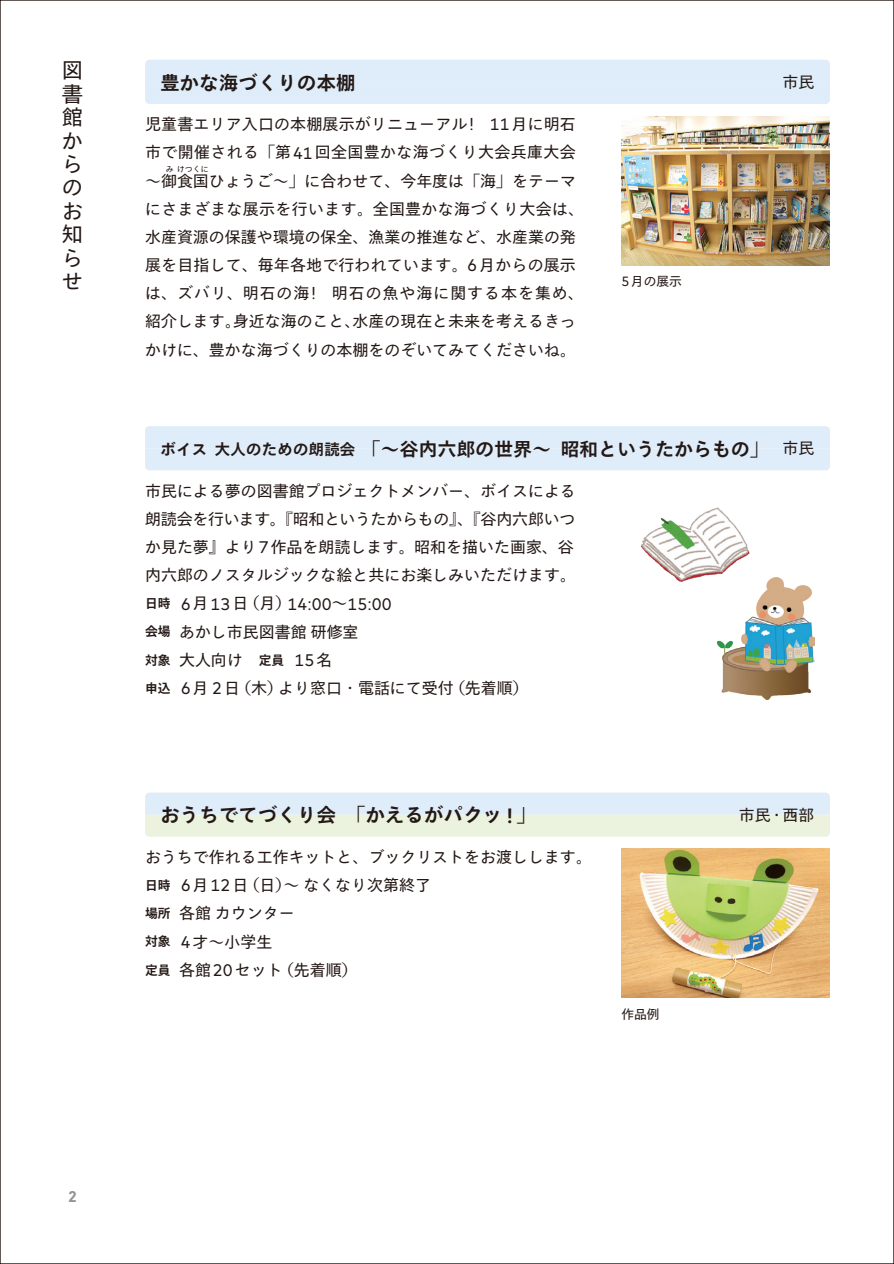
<style>
.page{position:relative;width:894px;height:1264px;background:#fff}
.page>*{position:absolute;margin:0;border:0;box-sizing:border-box;transform-origin:0 0}
.t1{font:21.3px/23.4px "Tazugane Gothic Std N";color:#231815;text-align:justify}
.t2{font:700 19.2px "Tazugane Gothic Std N";letter-spacing:.02em;color:#231815}
.t3{font:700 18.6px "Tazugane Gothic Std N";letter-spacing:.02em;color:#231815}
.t4{font:17.25px "Typold Condensed";color:#231815}
.t5{font:15.9px/28.2px "Tazugane Gothic Std N";color:#231815}
.t6{font:700 15.9px "DIN Next LT Pro";color:#939494}
.t7{font:12.75px "Tazugane Gothic Std N";color:#231815}
.t8{font:7.95px "Tazugane Gothic Std N";color:#231815}
.s1{font-family:"Typold Condensed";font-size:17.25px}
.s2{font-family:"Typold Condensed";font-size:13.8px}
.s3{font-size:15.3px}
.s4{font-family:"Tazugane Gothic Std N";font-weight:700;font-size:12.75px}
.s5{font-family:"Tazugane Gothic Std N";font-size:15.9px}
.s6{font-weight:700;font-size:12.75px}
.s7{font-family:"Typold Condensed";font-weight:500;font-size:20.7px}
</style>
<div class="page">
<svg style="left:893px;top:0;width:1px;height:1263px"></svg>
<div style="left:145px;top:60px;width:684px;height:44px;background:#deedf9"></div>
<div style="left:145px;top:426px;width:684px;height:44px;background:#deedf9"></div>
<svg style="left:145px;top:792px;width:684px;height:44px;background:#e4f0eb"></svg>
<img style="left:640px;top:507px;width:110px;height:75px">
<img style="left:717px;top:577px;width:97px;height:122px">
<img style="left:621px;top:116px;width:208px;height:149px">
<img style="left:621px;top:848px;width:208px;height:149px">
<h1 class="t1" style="left:62px;top:60px;width:22px">図書館からのお知らせ</h1>
<p class="t2" style="left:160px;top:69px;width:196px">豊かな海づくりの本棚</p>
<p class="t5" style="left:145px;top:111px;width:440px">児童書エリア入口の本棚展示がリニューアル<span class="s1">! 11</span>月に明石市で開催される「第<span class="s1">41</span>回全国豊かな海づくり大会兵庫大会～御食国ひょうご～」に合わせて、今年度は「海」をテーマにさまざまな展示を行います。全国豊かな海づくり大会は、水産資源の保護や環境の保全、漁業の推進など、水産業の発展を目指して、毎年各地で行われています。<span class="s1">6</span>月からの展示は、ズバリ、明石の海<span class="s1">!</span>　明石の魚や海に関する本を集め、紹介します。身近な海のこと、水産の現在と未来を考えるきっかけに、豊かな海づくりの本棚をのぞいてみてくださいね。</p>
<p class="t8" style="left:166px;top:163px;width:45px">みけつくに</p>
<p class="t7" style="left:621px;top:273px;width:62px"><span class="s2">5</span>月の展示</p>
<p class="t5" style="left:782px;top:69px;width:33px">市民</p>
<p class="t3" style="left:160px;top:436px;width:609px"><span class="s3">ボイス大人のための朗読会　</span>「～谷内六郎の世界～昭和というたからもの」</p>
<p class="t5" style="left:145px;top:477px;width:432px">市民による夢の図書館プロジェクトメンバー、ボイスによる朗読会を行います。『昭和というたからもの』、『谷内六郎いつか見た夢』より<span class="s1">7</span>作品を朗読します。昭和を描いた画家、谷内六郎のノスタルジックな絵と共にお楽しみいただけます。</p>
<p class="t4" style="left:145px;top:590px;width:248px"><span class="s4">日時</span> 6<span class="s5">月</span>13<span class="s5">日（月）</span>14:00<span class="s5">～</span>15:00</p>
<p class="t5" style="left:145px;top:618px;width:385px"><span class="s6">会場</span> あかし市民図書館研修室<br><span class="s6">対象</span> 大人向け　<span class="s6">定員</span> <span class="s1">15</span>名<br><span class="s6">申込</span> <span class="s1">6</span>月 <span class="s1">2</span>日（木）より窓口・電話にて受付（先着順）</p>
<p class="t5" style="left:782px;top:435px;width:33px">市民</p>
<p class="t2" style="left:160px;top:801px;width:377px">おうちでてづくり会　「かえるがパクッ <span class="s7">!</span> 」</p>
<p class="t5" style="left:738px;top:801px;width:77px">市民・西部</p>
<p class="t6" style="left:68px;top:1186px;width:10px">2</p>
<p class="t5" style="left:145px;top:843px;width:448px">おうちで作れる工作キットと、ブックリストをお渡しします。<span class="s6">日時</span> <span class="s1">6</span>月<span class="s1">12</span>日（日）～なくなり次第終了<br><span class="s6">場所</span> 各館カウンター<br><span class="s6">対象</span> <span class="s1">4</span>才～小学生<br><span class="s6">定員</span> 各館<span class="s1">20</span>セット（先着順）</p>
<p class="t7" style="left:621px;top:1005px;width:40px">作品例</p>
</div>
